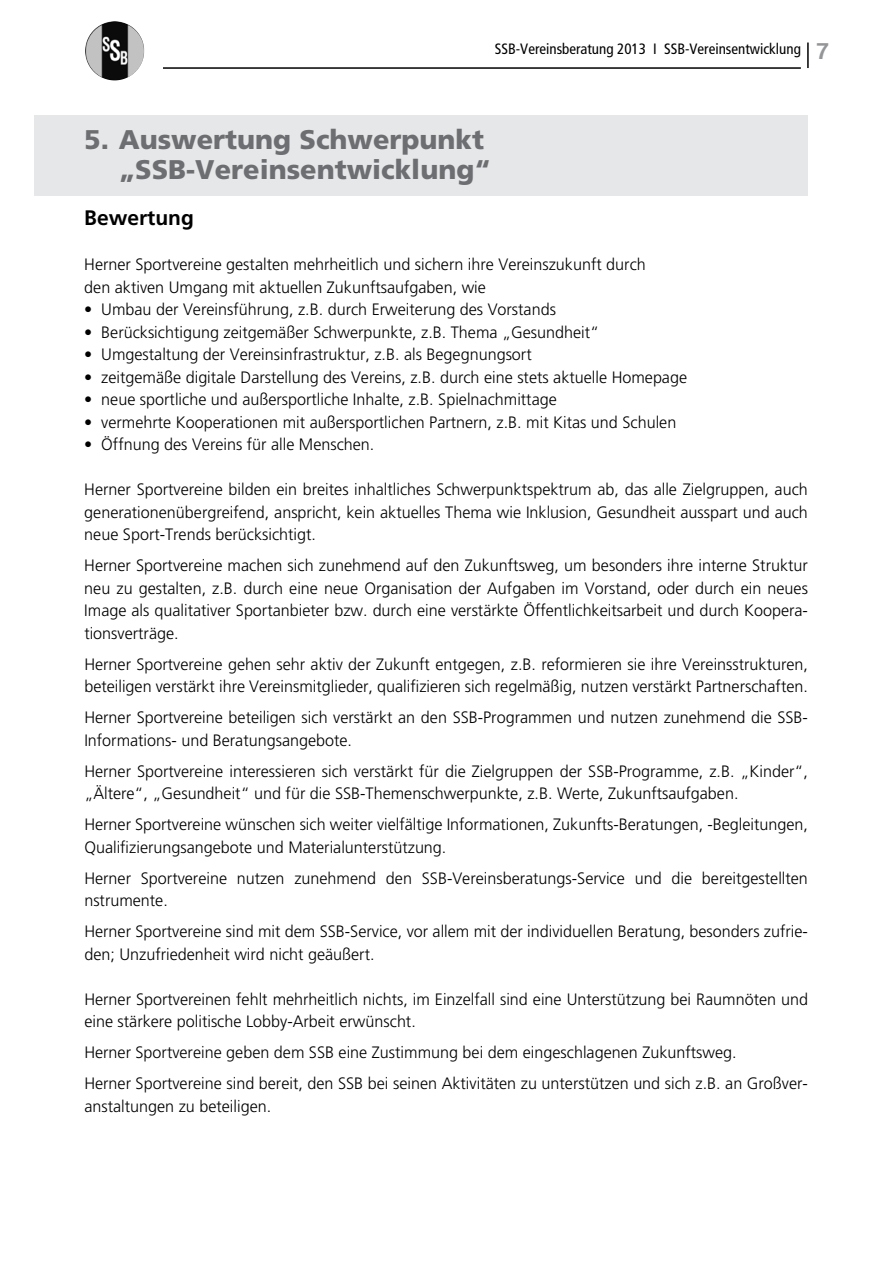
<style>
.page{position:relative;width:893px;height:1263px;background:#fff}
.page>*{position:absolute;margin:0;border:0;box-sizing:border-box;transform-origin:0 0}
.t1{font:900 27px/30px "Frutiger";color:#6d6e71;text-align:right}
.t2{font:700 21px "Frutiger";color:#000}
.t3{font:300 16.5px/22.5px "Frutiger";color:#000}
.t4{font:condensed 15px "Frutiger";color:#000}
.s1{font-family:"Helvetica";font-weight:700;font-stretch:normal;font-size:22.5px;color:#939598}
</style>
<div class="page">
<hr style="left:807px;top:43px;width:2px;height:25px;background:#000">
<img style="left:96px;top:21px;width:17px;height:7px">
<hr style="left:163px;top:67px;width:638px;height:2px;background:#000">
<div style="left:34px;top:115px;width:773px;height:81px;background:#e6e7e8"></div>
<p class="t4" style="left:495px;top:40px;width:336px">SSB-Vereinsberatung 2013 I SSB-Vereinsentwicklung <span class="s1">7</span></p>
<h1 class="t1" style="left:84px;top:124px;width:408px">5. Auswertung Schwerpunkt „SSB-Vereinsentwicklung“</h1>
<p class="t2" style="left:84px;top:205px;width:111px">Bewertung</p>
<p class="t3" style="left:84px;top:253px;width:563px">Herner Sportvereine gestalten mehrheitlich und sichern ihre Vereinszukunft durch den aktiven Umgang mit aktuellen Zukunftsaufgaben, wie</p>
<p class="t3" style="left:84px;top:298px;width:473px">• Umbau der Vereinsführung, z.B. durch Erweiterung des Vorstands</p>
<p class="t3" style="left:84px;top:321px;width:516px">• Berücksichtigung zeitgemäßer Schwerpunkte, z.B. Thema „Gesundheit“</p>
<p class="t3" style="left:84px;top:343px;width:449px">• Umgestaltung der Vereinsinfrastruktur, z.B. als Begegnungsort</p>
<p class="t3" style="left:84px;top:366px;width:604px">• zeitgemäße digitale Darstellung des Vereins, z.B. durch eine stets aktuelle Homepage</p>
<p class="t3" style="left:84px;top:388px;width:474px">• neue sportliche und außersportliche Inhalte, z.B. Spielnachmittage</p>
<p class="t3" style="left:84px;top:411px;width:593px">• vermehrte Kooperationen mit außersportlichen Partnern, z.B. mit Kitas und Schulen</p>
<p class="t3" style="left:84px;top:433px;width:292px">• Öffnung des Vereins für alle Menschen.</p>
<p class="t3" style="left:84px;top:478px;width:725px;text-align:justify">Herner Sportvereine bilden ein breites inhaltliches Schwerpunktspektrum ab, das alle Zielgruppen, auch generationenübergreifend, anspricht, kein aktuelles Thema wie Inklusion, Gesundheit ausspart und auch neue Sport-Trends berücksichtigt.</p>
<p class="t3" style="left:84px;top:554px;width:725px;text-align:justify">Herner Sportvereine machen sich zunehmend auf den Zukunftsweg, um besonders ihre interne Struktur neu zu gestalten, z.B. durch eine neue Organisation der Aufgaben im Vorstand, oder durch ein neues Image als qualitativer Sportanbieter bzw. durch eine verstärkte Öffentlichkeitsarbeit und durch Koopera&shy;tionsverträge.</p>
<p class="t3" style="left:84px;top:653px;width:725px">Herner Sportvereine gehen sehr aktiv der Zukunft entgegen, z.B. reformieren sie ihre Vereinsstrukturen, beteiligen verstärkt ihre Vereinsmitglieder, qualifizieren sich regelmäßig, nutzen verstärkt Partnerschaften.</p>
<p class="t3" style="left:84px;top:706px;width:725px">Herner Sportvereine beteiligen sich verstärkt an den SSB-Programmen und nutzen zunehmend die SSB-<br>Informations- und Beratungsangebote.</p>
<p class="t3" style="left:84px;top:760px;width:725px">Herner Sportvereine interessieren sich verstärkt für die Zielgruppen der SSB-Programme, z.B. „Kinder“, „Ältere“, „Gesundheit“ und für die SSB-Themenschwerpunkte, z.B. Werte, Zukunftsaufgaben.</p>
<p class="t3" style="left:84px;top:813px;width:725px">Herner Sportvereine wünschen sich weiter vielfältige Informationen, Zukunfts-Beratungen, -Begleitungen,<br>Qualifizierungsangebote und Materialunterstützung.</p>
<p class="t3" style="left:84px;top:867px;width:725px">Herner Sportvereine nutzen zunehmend den SSB-Vereinsberatungs-Service und die bereitgestellten nstrumente.</p>
<p class="t3" style="left:84px;top:920px;width:725px">Herner Sportvereine sind mit dem SSB-Service, vor allem mit der individuellen Beratung, besonders zufrie&shy;den; Unzufriedenheit wird nicht geäußert.</p>
<p class="t3" style="left:84px;top:988px;width:725px">Herner Sportvereinen fehlt mehrheitlich nichts, im Einzelfall sind eine Unterstützung bei Raumnöten und eine stärkere politische Lobby-Arbeit erwünscht.</p>
<p class="t3" style="left:84px;top:1037px;width:725px;line-height:31px">Herner Sportvereine geben dem SSB eine Zustimmung bei dem eingeschlagenen Zukunftsweg.<br>Herner Sportvereine sind bereit, den SSB bei seinen Aktivitäten zu unterstützen und sich z.B. an Großver-</p>
<p class="t3" style="left:84px;top:1095px;width:188px">anstaltungen zu beteiligen.</p>
</div>
